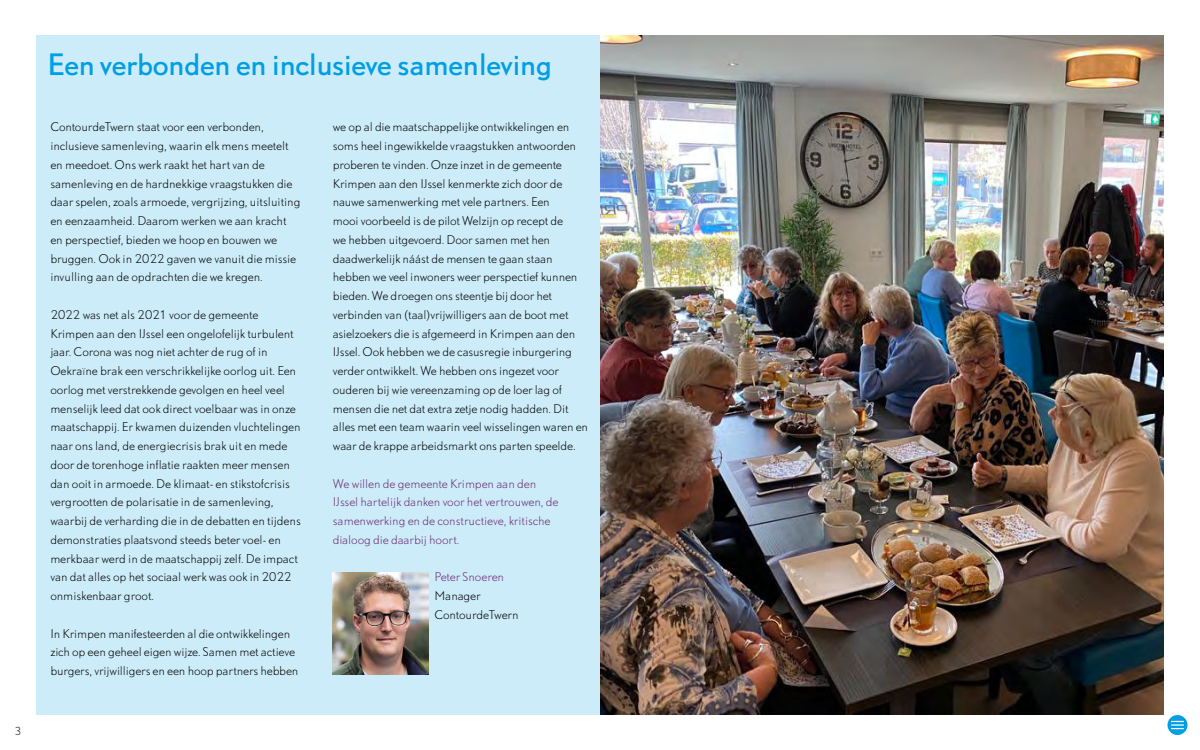
<style>
.page{position:relative;width:1200px;height:750px;background:#fff}
.page>*{position:absolute;margin:0;border:0;box-sizing:border-box;transform-origin:0 0}
.t1{font:27.5px "DTL Nobel T";letter-spacing:-.01em;color:#009fe3}
.t2{font:300 11.25px/18.8px "DTL Nobel T";letter-spacing:-.015em;color:#000}
.t3{font:300 11.25px/18.8px "DTL Nobel T";letter-spacing:-.015em;color:#6a2874}
.t4{font:300 10.25px "DTL Nobel T";color:#000}
</style>
<div class="page">
<svg style="left:1168px;top:715px;width:20px;height:20px"></svg>
<svg style="left:1172px;top:721px;width:11px;height:8px"></svg>
<div style="left:36px;top:35px;width:564px;height:680px;background:#ccecf9"></div>
<img style="left:600px;top:35px;width:564px;height:680px">
<img style="left:333px;top:573px;width:95px;height:102px">
<p class="t4" style="left:15px;top:724px;width:9px">3</p>
<h1 class="t1" style="left:48px;top:46px;width:506px">Een verbonden en inclusieve samenleving</h1>
<p class="t2" style="left:50px;top:117px;width:252px">ContourdeTwern staat voor een verbonden, inclusieve samenleving, waarin elk mens meetelt en meedoet. Ons werk raakt het hart van de samenleving en de hardnekkige vraagstukken die daar spelen, zoals armoede, vergrijzing, uitsluiting en eenzaamheid. Daarom werken we aan kracht en perspectief, bieden we hoop en bouwen we bruggen. Ook in 2022 gaven we vanuit die missie invulling aan de opdrachten die we kregen.</p>
<p class="t2" style="left:50px;top:305px;width:252px">2022 was net als 2021 voor de gemeente Krimpen aan den IJssel een ongelofelijk turbulent jaar. Corona was nog niet achter de rug of in Oekraïne brak een verschrikkelijke oorlog uit. Een oorlog met verstrekkende gevolgen en heel veel menselijk leed dat ook direct voelbaar was in onze maatschappij. Er kwamen duizenden vluchtelingen naar ons land, de energiecrisis brak uit en mede door de torenhoge inflatie raakten meer mensen dan ooit in armoede. De klimaat- en stikstofcrisis vergrootten de polarisatie in de samenleving, waarbij de verharding die in de debatten en tijdens demonstraties plaatsvond steeds beter voel- en merkbaar werd in de maatschappij zelf. De impact van dat alles op het sociaal werk was ook in 2022 onmiskenbaar groot.</p>
<p class="t2" style="left:50px;top:624px;width:250px">In Krimpen manifesteerden al die ontwikkelingen zich op een geheel eigen wijze. Samen met actieve burgers, vrijwilligers en een hoop partners hebben</p>
<p class="t2" style="left:333px;top:118px;width:257px">we op al die maatschappelijke ontwikkelingen en soms heel ingewikkelde vraagstukken antwoorden proberen te vinden. Onze inzet in de gemeente Krimpen aan den IJssel kenmerkte zich door de nauwe samenwerking met vele partners. Een<br>mooi voorbeeld is de pilot Welzijn op recept de<br>we hebben uitgevoerd. Door samen met hen daadwerkelijk náást de mensen te gaan staan hebben we veel inwoners weer perspectief kunnen bieden. We droegen ons steentje bij door het verbinden van (taal)vrijwilligers aan de boot met asielzoekers die is afgemeerd in Krimpen aan den IJssel. Ook hebben we de casusregie inburgering verder ontwikkelt. We hebben ons ingezet voor ouderen bij wie vereenzaming op de loer lag of mensen die net dat extra zetje nodig hadden. Dit alles met een team waarin veel wisselingen waren en waar de krappe arbeidsmarkt ons parten speelde.</p>
<p class="t3" style="left:333px;top:474px;width:227px">We willen de gemeente Krimpen aan den IJssel hartelijk danken voor het vertrouwen, de samenwerking en de constructieve, kritische dialoog die daarbij hoort.</p>
<p class="t3" style="left:435px;top:568px;width:71px">Peter Snoeren</p>
<p class="t2" style="left:435px;top:586px;width:86px">Manager<br>ContourdeTwern</p>
</div>
